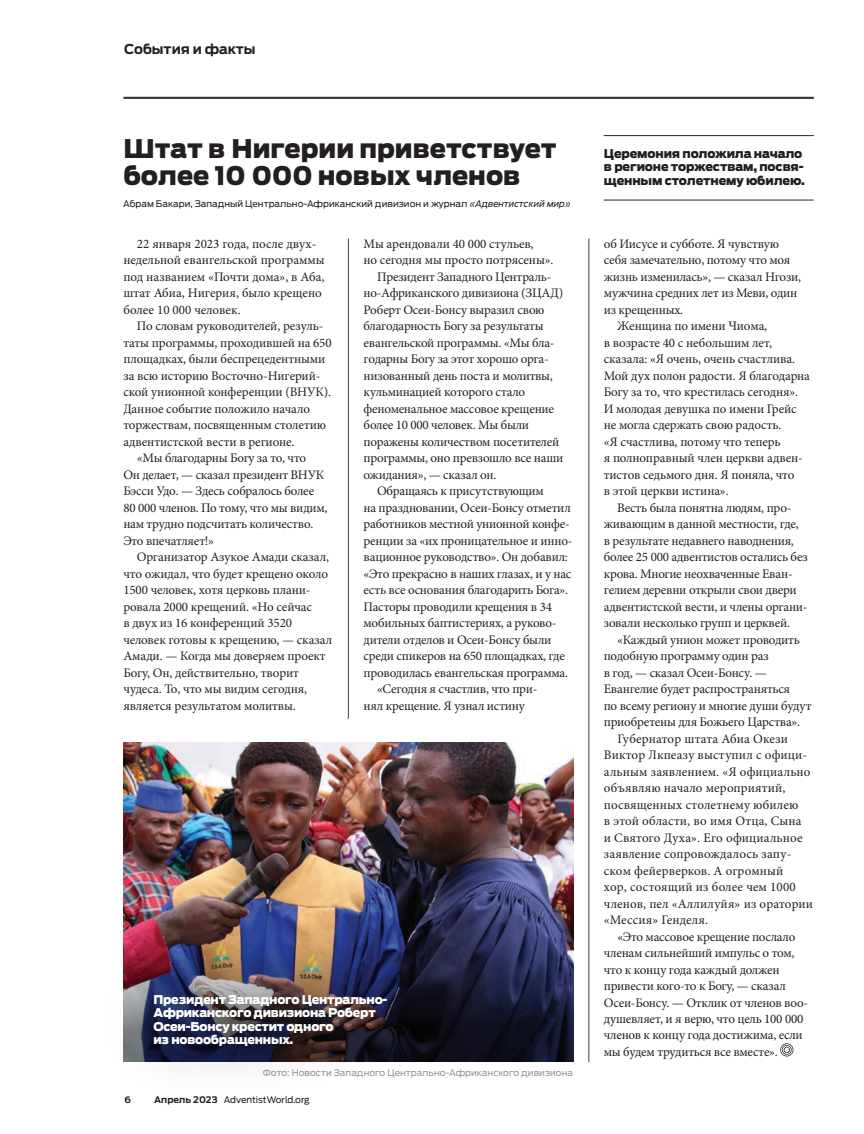
<style>
.page{position:relative;width:864px;height:1134px;background:#fff}
.page>*{position:absolute;margin:0;border:0;box-sizing:border-box;transform-origin:0 0}
.News_in_Depth_Headli{font:900 25.5px/27px "Ford Antenna";color:#231f20}
.News_Body{font:700 13.5px "Ford Antenna";color:#231f20}
.News_in_Depth_Body{font:13.05px/16.5px "Minion Pro";letter-spacing:-.015em;color:#231f20}
.News_in_Depth_Body-2{font:13.05px/16.5px "Minion Pro";letter-spacing:.01em;color:#231f20}
.News_Photo_Caption_B{font:900 12px/13.5px "Ford Antenna";letter-spacing:-.02em;color:#fff}
.News_in_Depth_Subhea{font:900 12px/13.5px "Ford Antenna";letter-spacing:-.01em;color:#231f20}
.News_in_Depth_Byline{font:9px "Ford Antenna";color:#231f20}
.News_Photo_Credit{font:9px "Ford Antenna";color:#939598}
.t1{font:700 9px "Ford Antenna";color:#231f20}
.s1{font-style:italic}
.s2{font-weight:700}
</style>
<div class="page">
<hr style="left:123px;top:97px;width:691px;height:2px;background:#3e3e3f">
<hr style="left:604px;top:200px;width:210px;height:1px;background:#3e3e3f">
<hr style="left:604px;top:135px;width:210px;height:1px;background:#3e3e3f">
<hr style="left:589px;top:238px;width:1px;height:824px;background:#3e3e3f">
<hr style="left:348px;top:238px;width:1px;height:481px;background:#3e3e3f">
<img style="left:123px;top:742px;width:451px;height:190px">
<svg style="left:780px;top:1043px;width:13px;height:13px"></svg>
<svg style="left:123px;top:932px;width:451px;height:130px;background:#21223d"></svg>
<div style="left:97px;top:936px;width:338px;height:169px;background:#231f20;opacity:.5"></div>
<p class="News_Body" style="left:124px;top:37px;width:133px">События и факты</p>
<p class="News_in_Depth_Headli" style="left:123px;top:132px;width:435px">Штат в Нигерии приветствует более 10 000 новых членов</p>
<p class="News_in_Depth_Subhea" style="left:604px;top:145px;width:203px">Церемония положила начало в регионе торжествам, посвя&shy;щенным столетнему юбилею.</p>
<p class="News_in_Depth_Byline" style="left:123px;top:196px;width:449px">Абрам Бакари, Западный Центрально-Африканский дивизион и журнал <span class="s1">«Адвентистский мир»</span></p>
<p class="News_in_Depth_Body" style="left:123px;top:236px;width:203px;text-indent:13px">22 января 2023 года, после двух&shy;недельной евангельской программы под названием «Почти дома», в Аба, штат Абиа, Нигерия, было крещено более 10 000 человек.</p>
<p class="News_in_Depth_Body" style="left:123px;top:318px;width:210px;text-indent:13px">По словам руководителей, резуль&shy;таты программы, проходившей на 650 площадках, были беспрецедентными за всю историю Восточно-Нигерий&shy;ской унионной конференции (ВНУК).<br>Данное событие положило начало торжествам, посвященным столетию адвентистской вести в регионе.</p>
<p class="News_in_Depth_Body" style="left:123px;top:450px;width:206px;text-indent:13px">«Мы благодарны Богу за то, что<br>Он делает, — сказал президент ВНУК<br>Бэсси Удо. — Здесь собралось более<br>80 000 членов. По тому, что мы видим, нам трудно подсчитать количество.<br>Это впечатляет!»</p>
<p class="News_in_Depth_Body" style="left:123px;top:549px;width:210px;text-indent:13px">Организатор Азукое Амади сказал, что ожидал, что будет крещено около 1500 человек, хотя церковь плани&shy;ровала 2000 крещений. «Но сейчас<br>в двух из 16 конференций 3520 человек готовы к крещению, — сказал Амади. — Когда мы доверяем проект Богу, Он, действительно, творит чудеса. То, что мы видим сегодня, является результатом молитвы.</p>
<p class="News_in_Depth_Body" style="left:364px;top:235px;width:191px">Мы арендовали 40 000 стульев,<br>но сегодня мы просто потрясены».</p>
<p class="News_in_Depth_Body" style="left:364px;top:268px;width:201px;text-indent:13px">Президент Западного Централь&shy;но-Африканского дивизиона (ЗЦАД)<br>Роберт Осеи-Бонсу выразил свою благодарность Богу за результаты евангельской программы. «Мы бла&shy;годарны Богу за этот хорошо орга&shy;низованный день поста и молитвы, кульминацией которого стало феноменальное массовое крещение более 10 000 человек. Мы были поражены количеством посетителей программы, оно превзошло все наши ожидания», — сказал он.</p>
<p class="News_in_Depth_Body" style="left:364px;top:483px;width:210px;text-indent:13px">Обращаясь к присутствующим<br>на праздновании, Осеи-Бонсу отметил работников местной унионной конфе&shy;ренции за «их проницательное и инно&shy;вационное руководство». Он добавил: «Это прекрасно в наших глазах, и у нас есть все основания благодарить Бога».<br>Пасторы проводили крещения в 34 мобильных баптистериях, а руково&shy;дители отделов и Осеи-Бонсу были среди спикеров на 650 площадках, где проводилась евангельская программа.</p>
<p class="News_in_Depth_Body" style="left:364px;top:681px;width:175px;text-indent:13px">«Сегодня я счастлив, что при&shy;нял крещение. Я узнал истину</p>
<p class="News_Photo_Caption_B" style="left:153px;top:991px;width:236px">Президент Западного Центрально-<br>Африканского дивизиона Роберт<br>Осеи-Бонсу крестит одного<br>из новообращенных.</p>
<p class="News_Photo_Credit" style="left:263px;top:1064px;width:312px">Фото: Новости Западного Центрально-Африканского дивизиона</p>
<p class="t1" style="left:125px;top:1091px;width:8px">6</p>
<p class="News_in_Depth_Byline" style="left:154px;top:1091px;width:157px"><span class="s2">Апрель 2023</span> AdventistWorld.org</p>
<p class="News_in_Depth_Body" style="left:604px;top:235px;width:199px">об Иисусе и субботе. Я чувствую себя замечательно, потому что моя жизнь изменилась», — сказал Нгози, мужчина средних лет из Меви, один из крещенных.</p>
<p class="News_in_Depth_Body" style="left:604px;top:318px;width:208px;text-indent:13px">Женщина по имени Чиома,<br>в возрасте 40 с небольшим лет, сказала: «Я очень, очень счастлива.<br>Мой дух полон радости. Я благодарна<br>Богу за то, что крестилась сегодня».<br>И молодая девушка по имени Грейс не могла сдержать свою радость.<br>«Я счастлива, потому что теперь<br>я полноправный член церкви адвен&shy;тистов седьмого дня. Я поняла, что<br>в этой церкви истина».</p>
<p class="News_in_Depth_Body" style="left:604px;top:499px;width:206px;text-indent:13px">Весть была понятна людям, про&shy;живающим в данной местности, где, в результате недавнего наводнения, более 25 000 адвентистов остались без крова. Многие неохваченные Еван&shy;гелием деревни открыли свои двери адвентистской вести, и члены органи&shy;зовали несколько групп и церквей.</p>
<p class="News_in_Depth_Body" style="left:604px;top:631px;width:209px;text-indent:13px">«Каждый унион может проводить подобную программу один раз<br>в год, — сказал Осеи-Бонсу. —<br>Евангелие будет распространяться<br>по всему региону и многие души будут приобретены для Божьего Царства».</p>
<p class="News_in_Depth_Body-2" style="left:604px;top:730px;width:211px;text-indent:13px">Губернатор штата Абиа Окези<br>Виктор Лкпеазу выступил с офици&shy;альным заявлением. «Я официально объявляю начало мероприятий, посвященных столетнему юбилею<br>в этой области, во имя Отца, Сына<br>и Святого Духа». Его официальное заявление сопровождалось запу&shy;ском фейерверков. А огромный<br>хор, состоящий из более чем 1000 членов, пел «Аллилуйя» из оратории «Мессия» Генделя.</p>
<p class="News_in_Depth_Body" style="left:604px;top:928px;width:206px;text-indent:13px">«Это массовое крещение послало членам сильнейший импульс о том, что к концу года каждый должен привести кого-то к Богу, — сказал Осеи-Бонсу. — Отклик от членов воо&shy;душевляет, и я верю, что цель 100 000 членов к концу года достижима, если мы будем трудиться все вместе».</p>
</div>
